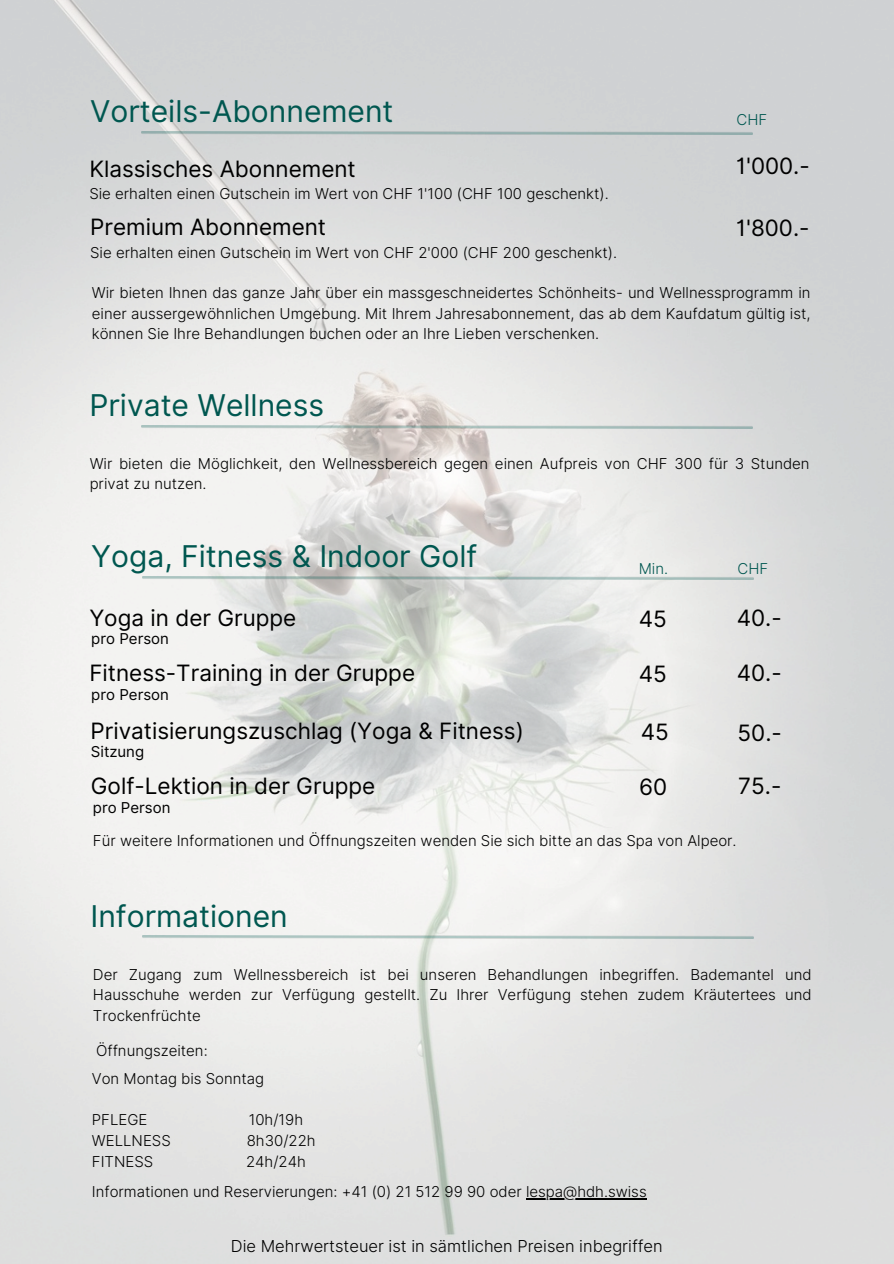
<style>
.page{position:relative;width:894px;height:1264px;background:#fff}
.page>*{position:absolute;margin:0;border:0;box-sizing:border-box;transform-origin:0 0}
.t1{font:30px "Inter";color:#005750}
.t2{font:22.5px "Inter";color:#000}
.t3{font:300 16.5px "Inter";color:#000}
.t4{font:300 15px/20.2px "Inter";color:#000;text-align:justify}
.t5{font:15px "Inter";color:#000}
.t6{font:300 15px "Inter";color:#005750}
</style>
<div class="page">
<img style="left:0;top:0;width:893px;height:1263px">
<img style="left:90px;top:576px;width:715px;height:3px">
<img style="left:90px;top:935px;width:715px;height:3px">
<img style="left:89px;top:131px;width:715px;height:4px">
<img style="left:89px;top:425px;width:715px;height:3px">
<hr style="left:526px;top:1197px;width:120px;height:1px;background:#000">
<h2 class="t1" style="left:90px;top:93px;width:305px">Vorteils-Abonnement</h2>
<p class="t2" style="left:89px;top:155px;width:268px">Klassisches Abonnement</p>
<p class="t4" style="left:89px;top:184px;width:521px">Sie erhalten einen Gutschein im Wert von CHF 1'100 (CHF 100 geschenkt).</p>
<p class="t2" style="left:90px;top:213px;width:237px">Premium Abonnement</p>
<p class="t4" style="left:90px;top:242px;width:528px">Sie erhalten einen Gutschein im Wert von CHF 2'000 (CHF 200 geschenkt).</p>
<p class="t6" style="left:736px;top:111px;width:32px">CHF</p>
<p class="t2" style="left:735px;top:153px;width:75px">1'000.-</p>
<h2 class="t2" style="left:735px;top:214px;width:75px">1'800.-</h2>
<h2 class="t4" style="left:92px;top:283px;width:720px">Wir bieten Ihnen das ganze Jahr über ein massgeschneidertes Schönheits- und Wellnessprogramm in einer aussergewöhnlichen Umgebung. Mit Ihrem Jahresabonnement, das ab dem Kaufdatum gültig ist, können Sie Ihre Behandlungen buchen oder an Ihre Lieben verschenken.</h2>
<p class="t1" style="left:89px;top:387px;width:236px">Private Wellness</p>
<h1 class="t4" style="left:90px;top:453px;width:721px">Wir bieten die Möglichkeit, den Wellnessbereich gegen einen Aufpreis von CHF 300 für 3 Stunden privat zu nutzen.</h1>
<h1 class="t1" style="left:91px;top:538px;width:387px">Yoga, Fitness &amp; Indoor Golf</h1>
<h3 class="t2" style="left:89px;top:604px;width:208px">Yoga in der Gruppe</h3>
<h1 class="t6" style="left:638px;top:559px;width:31px">Min.</h1>
<h3 class="t6" style="left:737px;top:559px;width:32px">CHF</h3>
<p class="t2" style="left:638px;top:605px;width:30px">45</p>
<h1 class="t2" style="left:736px;top:604px;width:47px">40.-</h1>
<h2 class="t5" style="left:91px;top:630px;width:79px">pro Person</h2>
<p class="t2" style="left:89px;top:659px;width:327px">Fitness-Training in der Gruppe</p>
<h2 class="t2" style="left:638px;top:660px;width:30px">45</h2>
<p class="t2" style="left:736px;top:659px;width:47px">40.-</p>
<h2 class="t5" style="left:91px;top:685px;width:79px">pro Person</h2>
<p class="t2" style="left:90px;top:717px;width:435px">Privatisierungszuschlag (Yoga &amp; Fitness)</p>
<p class="t5" style="left:91px;top:743px;width:55px">Sitzung</p>
<p class="t2" style="left:640px;top:718px;width:30px">45</p>
<p class="t2" style="left:737px;top:719px;width:46px">50.-</p>
<p class="t2" style="left:91px;top:772px;width:286px">Golf-Lektion in der Gruppe</p>
<p class="t2" style="left:639px;top:773px;width:30px">60</p>
<p class="t2" style="left:738px;top:772px;width:45px">75.-</p>
<p class="t5" style="left:93px;top:798px;width:79px">pro Person</p>
<p class="t4" style="left:93px;top:830px;width:645px">Für weitere Informationen und Öffnungszeiten wenden Sie sich bitte an das Spa von Alpeor.</p>
<h2 class="t1" style="left:90px;top:897px;width:199px">Informationen</h2>
<p class="t4" style="left:93px;top:964px;width:720px">Der Zugang zum Wellnessbereich ist bei unseren Behandlungen inbegriffen. Bademantel und Hausschuhe werden zur Verfügung gestellt. Zu Ihrer Verfügung stehen zudem Kräutertees und Trockenfrüchte</p>
<p class="t4" style="left:96px;top:1040px;width:113px">Öffnungszeiten:</p>
<h2 class="t4" style="left:92px;top:1068px;width:174px">Von Montag bis Sonntag</h2>
<p class="t4" style="left:92px;top:1109px;width:57px">PFLEGE</p>
<p class="t4" style="left:249px;top:1109px;width:56px">10h/19h</p>
<h2 class="t4" style="left:92px;top:1130px;width:80px">WELLNESS</h2>
<h2 class="t4" style="left:247px;top:1130px;width:70px">8h30/22h</h2>
<p class="t4" style="left:92px;top:1150px;width:63px">FITNESS</p>
<p class="t4" style="left:246px;top:1150px;width:61px">24h/24h</p>
<p class="t4" style="left:92px;top:1181px;width:556px">Informationen und Reservierungen: +41 (0) 21 512 99 90 oder lespa@hdh.swiss</p>
<p class="t3" style="left:231px;top:1235px;width:433px">Die Mehrwertsteuer ist in sämtlichen Preisen inbegriffen</p>
</div>
